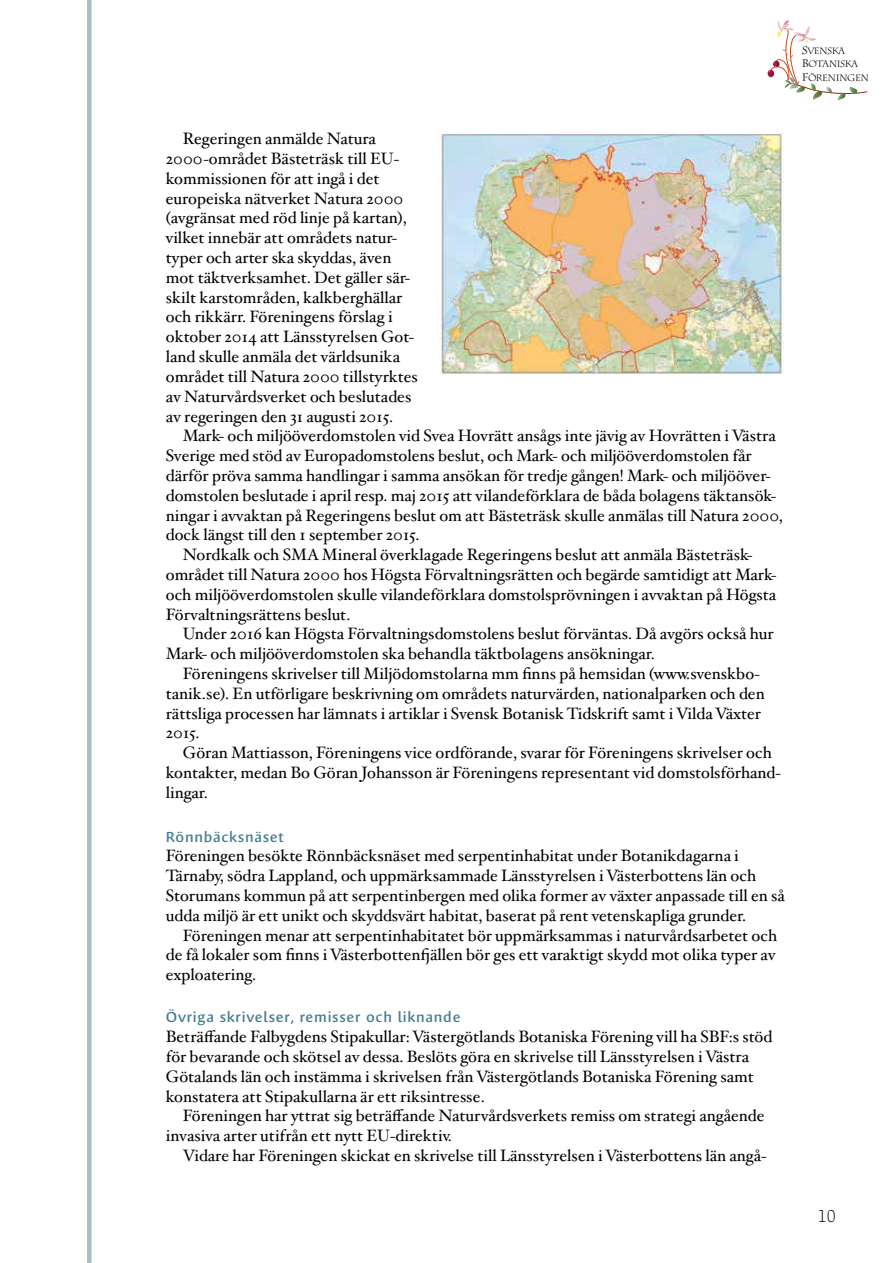
<style>
.page{position:relative;width:893px;height:1263px;background:#fff}
.page>*{position:absolute;margin:0;border:0;box-sizing:border-box;transform-origin:0 0}
.t1{font:300 18px "Massif Pro";color:#000}
.t2{font:16.5px/19.8px "Hoefler Txt";color:#000}
.t3{font:600 15px "Massif Pro";letter-spacing:.05em;color:#447d91}
.t4{font:9.15px/13.2px "Charlemagne Std";letter-spacing:-.05em;color:#000}
.s1{font-size:11.1px}
</style>
<div class="page">
<div style="left:87px;top:0;width:5px;height:1263px;background:#a7bdc9"></div>
<svg style="left:767px;top:20px;width:100px;height:80px"></svg>
<img style="left:439px;top:132px;width:344px;height:243px">
<p class="t4" style="left:802px;top:45px;width:69px"><span class="s1">S</span>VENSKA<br><span class="s1">B</span>OTANISKA<br><span class="s1">F</span>ÖRENINGEN</p>
<p class="t2" style="left:166px;top:128px;width:253px;text-indent:17px">Regeringen anmälde Natura 2000-området Bästeträsk till EU&shy;kommissionen för att ingå i det europeiska nätverket Natura 2000 (avgränsat med röd linje på kartan), vilket innebär att områdets natur&shy;typer och arter ska skyddas, även mot täktverksamhet. Det gäller sär&shy;skilt karstområden, kalkberghällar och rikkärr. Föreningens förslag i oktober 2014 att Länsstyrelsen Got&shy;land skulle anmäla det världsunika området till Natura 2000 tillstyrktes av Naturvårdsverket och beslutades av regeringen den 31 augusti 2015.</p>
<p class="t2" style="left:183px;top:425px;width:594px">Mark- och miljööverdomstolen vid Svea Hovrätt ansågs inte jävig av Hovrätten i Västra</p>
<p class="t2" style="left:166px;top:445px;width:587px">Sverige med stöd av Europadomstolens beslut, och Mark- och miljööverdomstolen får</p>
<p class="t2" style="left:166px;top:465px;width:606px">därför pröva samma handlingar i samma ansökan för tredje gången! Mark- och miljööver-</p>
<p class="t2" style="left:166px;top:484px;width:612px">domstolen beslutade i april resp. maj 2015 att vilandeförklara de båda bolagens täktansök-</p>
<p class="t2" style="left:166px;top:504px;width:618px">ningar i avvaktan på Regeringens beslut om att Bästeträsk skulle anmälas till Natura 2000,</p>
<p class="t2" style="left:166px;top:524px;width:255px">dock längst till den 1 september 2015.</p>
<p class="t2" style="left:183px;top:544px;width:571px">Nordkalk och SMA Mineral överklagade Regeringens beslut att anmäla Bästeträsk-</p>
<p class="t2" style="left:166px;top:564px;width:612px">området till Natura 2000 hos Högsta Förvaltningsrätten och begärde samtidigt att Mark-</p>
<p class="t2" style="left:166px;top:583px;width:612px">och miljööverdomstolen skulle vilandeförklara domstolsprövningen i avvaktan på Högsta</p>
<p class="t2" style="left:166px;top:603px;width:186px">Förvaltningsrättens beslut.</p>
<p class="t2" style="left:183px;top:623px;width:592px">Under 2016 kan Högsta Förvaltningsdomstolens beslut förväntas. Då avgörs också hur</p>
<p class="t2" style="left:166px;top:643px;width:490px">Mark- och miljööverdomstolen ska behandla täktbolagens ansökningar.</p>
<p class="t2" style="left:183px;top:663px;width:578px">Föreningens skrivelser till Miljödomstolarna mm finns på hemsidan (www.svenskbo-</p>
<p class="t2" style="left:166px;top:682px;width:600px">tanik.se). En utförligare beskrivning om områdets naturvärden, nationalparken och den</p>
<p class="t2" style="left:166px;top:702px;width:597px">rättsliga processen har lämnats i artiklar i Svensk Botanisk Tidskrift samt i Vilda Växter</p>
<p class="t2" style="left:166px;top:722px;width:35px">2015.</p>
<p class="t2" style="left:183px;top:742px;width:590px">Göran Mattiasson, Föreningens vice ordförande, svarar för Föreningens skrivelser och</p>
<p class="t2" style="left:166px;top:762px;width:617px">kontakter, medan Bo Göran Johansson är Föreningens representant vid domstolsförhand-</p>
<p class="t2" style="left:166px;top:781px;width:44px">lingar.</p>
<p class="t3" style="left:166px;top:827px;width:120px">Rönnbäcksnäset</p>
<p class="t2" style="left:166px;top:845px;width:621px">Föreningen besökte Rönnbäcksnäset med serpentinhabitat under Botanikdagarna i Tärnaby, södra Lappland, och uppmärksammade Länsstyrelsen i Västerbottens län och Storumans kommun på att serpentinbergen med olika former av växter anpassade till en så udda miljö är ett unikt och skyddsvärt habitat, baserat på rent vetenskapliga grunder.</p>
<p class="t2" style="left:166px;top:924px;width:613px;text-align:justify;text-indent:17px">Föreningen menar att serpentinhabitatet bör uppmärksammas i naturvårdsarbetet och de få lokaler som finns i Västerbottenfjällen bör ges ett varaktigt skydd mot olika typer av exploatering.</p>
<p class="t3" style="left:166px;top:1007px;width:296px">Övriga skrivelser, remisser och liknande</p>
<p class="t2" style="left:166px;top:1026px;width:608px">Beträffande Falbygdens Stipakullar: Västergötlands Botaniska Förening vill ha SBF:s stöd för bevarande och skötsel av dessa. Beslöts göra en skrivelse till Länsstyrelsen i Västra Götalands län och instämma i skrivelsen från Västergötlands Botaniska Förening samt konstatera att Stipakullarna är ett riksintresse.</p>
<p class="t2" style="left:166px;top:1105px;width:600px;text-indent:17px">Föreningen har yttrat sig beträffande Naturvårdsverkets remiss om strategi angående invasiva arter utifrån ett nytt EU-direktiv.</p>
<p class="t2" style="left:183px;top:1145px;width:585px">Vidare har Föreningen skickat en skrivelse till Länsstyrelsen i Västerbottens län angå-</p>
<p class="t1" style="left:818px;top:1205px;width:19px">10</p>
</div>
